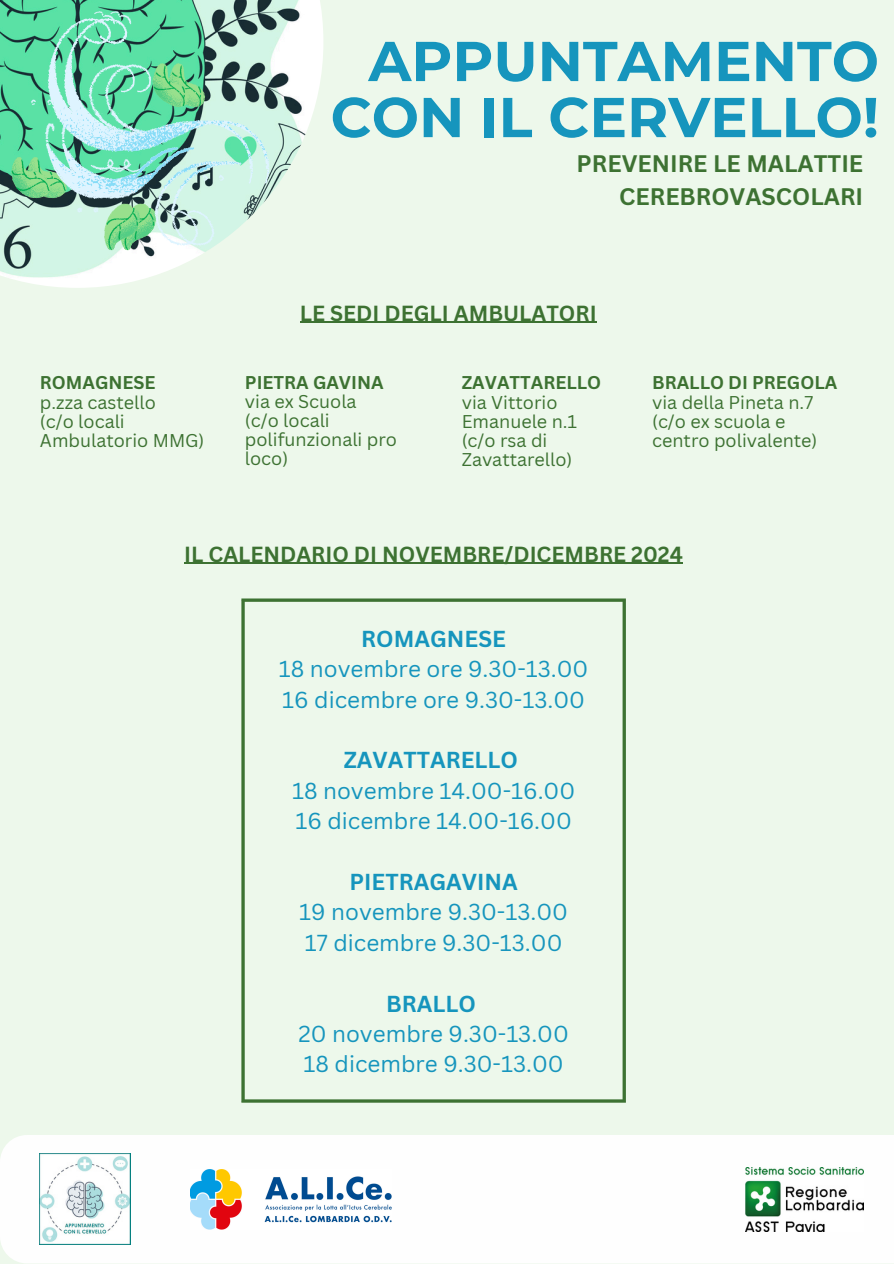
<style>
.page{position:relative;width:894px;height:1264px;background:#fff}
.page>*{position:absolute;margin:0;border:0;box-sizing:border-box;transform-origin:0 0}
.t1{font:700 56.1px/56.1px "Montserrat";color:#1695bd;text-align:right}
.t2{font:700 23.25px/32.7px "Canva Sans";color:#3d7232;text-align:right}
.t3{font:22.5px "Canva Sans";color:#1695bd}
.t4{font:700 22.5px "Canva Sans";color:#1695bd}
.t5{font:700 21.3px "Canva Sans";color:#3d7232}
.t6{font:18px/19.2px "Canva Sans";color:#3d7232}
.t7{font:700 18px "Canva Sans";color:#3d7232}
</style>
<div class="page">
<div style="left:0;top:0;width:893px;height:1263px;background:#edf8eb"></div>
<div style="left:0;top:1135px;width:893px;height:128px;background:#fefefe"></div>
<img style="left:40px;top:1153px;width:90px;height:91px">
<img style="left:745px;top:1167px;width:118px;height:64px">
<img style="left:0;top:0;width:323px;height:288px">
<img style="left:190px;top:1169px;width:201px;height:60px">
<svg style="left:275px;top:12px;width:16px;height:244px"></svg>
<hr style="left:300px;top:321px;width:296px;height:2px;background:#3d7232">
<hr style="left:184px;top:563px;width:499px;height:1px;background:#3d7232">
<svg style="left:11px;top:1px;width:223px;height:39px;fill:#5ae1a5"></svg>
<svg style="left:0;top:40px;width:277px;height:219px"></svg>
<svg style="left:241px;top:602px;width:4px;height:497px"></svg>
<hr style="left:622px;top:602px;width:3px;height:497px;background:#3d7232">
<svg style="left:241px;top:598px;width:384px;height:4px;fill:#3d7232"></svg>
<hr style="left:241px;top:1099px;width:384px;height:3px;background:#3d7232">
<p class="t1" style="left:330px;top:33px;width:549px">APPUNTAMENTO<br>CON IL CERVELLO!</p>
<h2 class="t2" style="left:576px;top:147px;width:288px">PREVENIRE LE MALATTIE<br>CEREBROVASCOLARI</h2>
<p class="t7" style="left:40px;top:370px;width:117px">ROMAGNESE</p>
<p class="t6" style="left:40px;top:392px;width:117px">p.zza castello</p>
<p class="t6" style="left:40px;top:411px;width:166px">(c/o locali<br>Ambulatorio MMG)</p>
<h2 class="t5" style="left:300px;top:298px;width:298px">LE SEDI DEGLI AMBULATORI</h2>
<p class="t7" style="left:245px;top:369px;width:140px">PIETRA GAVINA</p>
<p class="t6" style="left:245px;top:391px;width:113px">via ex Scuola</p>
<p class="t6" style="left:245px;top:410px;width:153px">(c/o locali polifunzionali pro loco)</p>
<p class="t7" style="left:461px;top:370px;width:141px">ZAVATTARELLO</p>
<p class="t6" style="left:461px;top:392px;width:117px">via Vittorio<br>Emanuele n.1</p>
<p class="t6" style="left:461px;top:430px;width:112px">(c/o rsa di<br>Zavattarello)</p>
<p class="t7" style="left:652px;top:370px;width:187px">BRALLO DI PREGOLA</p>
<p class="t6" style="left:652px;top:392px;width:162px">via della Pineta n.7</p>
<p class="t6" style="left:652px;top:411px;width:167px">(c/o ex scuola e centro polivalente)</p>
<p class="t5" style="left:184px;top:539px;width:500px">IL CALENDARIO DI NOVEMBRE/DICEMBRE 2024</p>
<p class="t4" style="left:361px;top:622px;width:146px">ROMAGNESE</p>
<p class="t3" style="left:279px;top:653px;width:311px">18 novembre ore 9.30-13.00</p>
<p class="t3" style="left:282px;top:683px;width:304px">16 dicembre ore 9.30-13.00</p>
<p class="t4" style="left:343px;top:744px;width:176px">ZAVATTARELLO</p>
<p class="t3" style="left:292px;top:774px;width:284px">18 novembre 14.00-16.00</p>
<p class="t3" style="left:295px;top:805px;width:278px">16 dicembre 14.00-16.00</p>
<p class="t4" style="left:349px;top:865px;width:169px">PIETRAGAVINA</p>
<p class="t3" style="left:299px;top:896px;width:270px">19 novembre 9.30-13.00</p>
<p class="t3" style="left:305px;top:926px;width:259px">17 dicembre 9.30-13.00</p>
<p class="t4" style="left:386px;top:987px;width:91px">BRALLO</p>
<p class="t3" style="left:298px;top:1017px;width:272px">20 novembre 9.30-13.00</p>
<p class="t3" style="left:303px;top:1048px;width:261px">18 dicembre 9.30-13.00</p>
</div>
